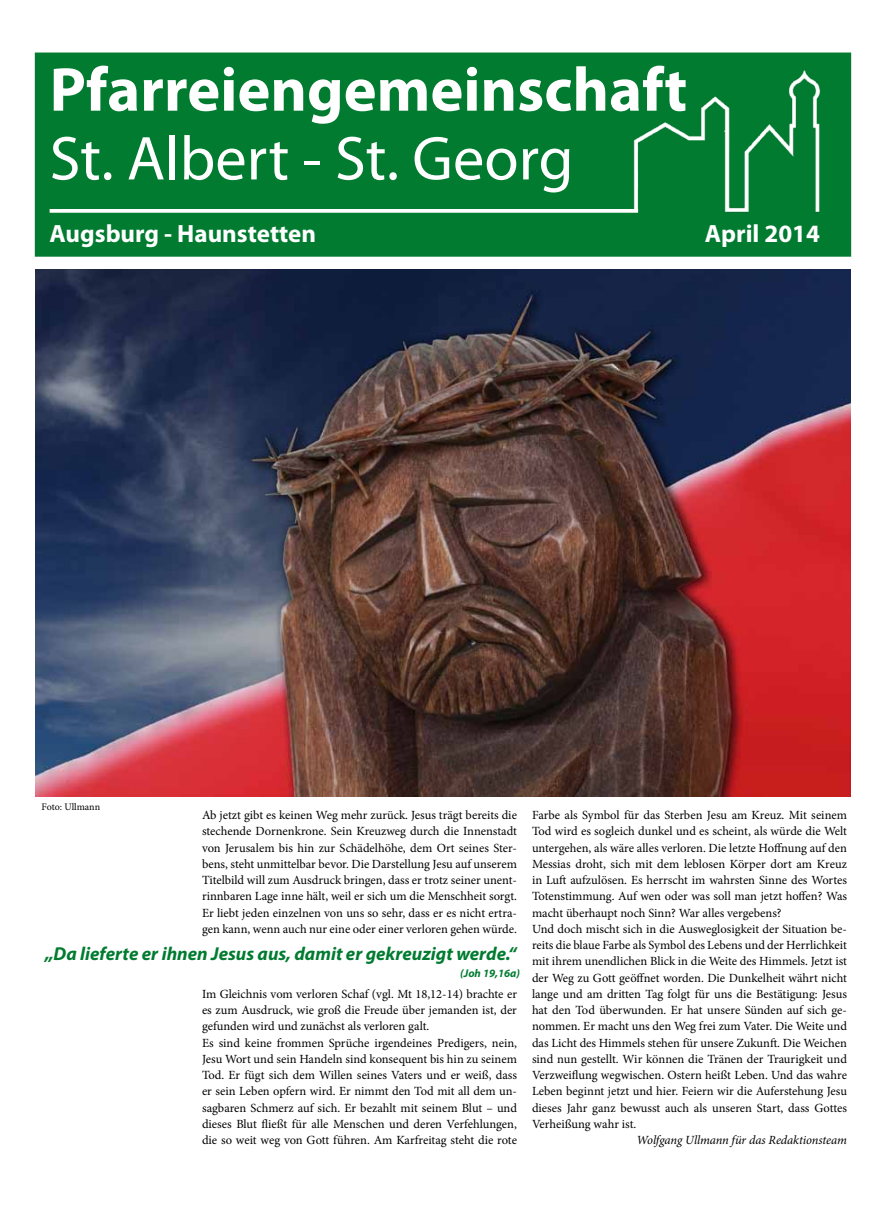
<style>
.page{position:relative;width:886px;height:1205px;background:#fff}
.page>*{position:absolute;margin:0;border:0;box-sizing:border-box;transform-origin:0 0}
.t1{font:700 62.5px "Myriad Pro";color:#fff}
.t2{font:62.5px "Myriad Pro";color:#fff}
.t3{font:700 25px "Myriad Pro";color:#fff}
.t4{font:italic 700 18.75px "Myriad Pro";color:#007b30}
.t5{font:12.5px/16.2px "Minion Pro";color:#000}
.t6{font:italic 12.5px "Minion Pro";letter-spacing:-.01em;color:#000}
.t7{font:italic 700 11.25px "Myriad Pro";color:#007b30}
.t8{font:10px "Minion Pro";letter-spacing:-.005em;color:#000}
</style>
<div class="page">
<img style="left:35px;top:270px;width:815px;height:526px">
<div style="left:35px;top:53px;width:815px;height:203px;background:#007b30"></div>
<img style="left:633px;top:70px;width:188px;height:143px">
<div style="left:35px;top:53px;width:816px;height:204px;border:1px solid #007b30"></div>
<svg style="left:50px;top:209px;width:588px;height:4px;background:#eff6f1"></svg>
<h1 class="t1" style="left:50px;top:49px;width:639px">Pfarreiengemeinschaft</h1>
<h1 class="t2" style="left:50px;top:120px;width:525px">St. Albert - St. Georg</h1>
<h2 class="t3" style="left:50px;top:217px;width:268px">Augsburg - Haunstetten</h2>
<h2 class="t3" style="left:705px;top:217px;width:116px">April 2014</h2>
<p class="t8" style="left:42px;top:800px;width:60px">Foto: Ullmann</p>
<p class="t5" style="left:202px;top:807px;width:316px;text-align:justify">Ab jetzt gibt es keinen Weg mehr zurück. Jesus trägt bereits die stechende Dornenkrone. Sein Kreuzweg durch die Innenstadt von Jerusalem bis hin zur Schädelhöhe, dem Ort seines Ster&shy;bens, steht unmittelbar bevor. Die Darstellung Jesu auf unserem Titelbild will zum Ausdruck bringen, dass er trotz seiner unent&shy;rinnbaren Lage inne hält, weil er sich um die Menschheit sorgt.<br>Er liebt jeden einzelnen von uns so sehr, dass er es nicht ertra&shy;gen kann, wenn auch nur eine oder einer verloren gehen würde.</p>
<h3 class="t4" style="left:45px;top:942px;width:473px">„Da lieferte er ihnen Jesus aus, damit er gekreuzigt werde.“</h3>
<p class="t7" style="left:460px;top:966px;width:61px">(Joh 19,16a)</p>
<p class="t5" style="left:202px;top:986px;width:316px">Im Gleichnis vom verloren Schaf (vgl. Mt 18,12-14) brachte er es zum Ausdruck, wie groß die Freude über jemanden ist, der gefunden wird und zunächst als verloren galt.<br>Es sind keine frommen Sprüche irgendeines Predigers, nein, Jesu Wort und sein Handeln sind konsequent bis hin zu seinem Tod. Er fügt sich dem Willen seines Vaters und er weiß, dass er sein Leben opfern wird. Er nimmt den Tod mit all dem un&shy;sagbaren Schmerz auf sich. Er bezahlt mit seinem Blut – und dieses Blut fließt für alle Menschen und deren Verfehlungen, die so weit weg von Gott führen. Am Karfreitag steht die rote</p>
<p class="t5" style="left:532px;top:807px;width:316px">Farbe als Symbol für das Sterben Jesu am Kreuz. Mit seinem Tod wird es sogleich dunkel und es scheint, als würde die Welt untergehen, als wäre alles verloren. Die letzte Hoffnung auf den Messias droht, sich mit dem leblosen Körper dort am Kreuz in Luft aufzulösen. Es herrscht im wahrsten Sinne des Wortes Totenstimmung. Auf wen oder was soll man jetzt hoffen? Was macht überhaupt noch Sinn? War alles vergebens?<br>Und doch mischt sich in die Ausweglosigkeit der Situation be&shy;reits die blaue Farbe als Symbol des Lebens und der Herrlichkeit mit ihrem unendlichen Blick in die Weite des Himmels. Jetzt ist der Weg zu Gott geöffnet worden. Die Dunkelheit währt nicht lange und am dritten Tag folgt für uns die Bestätigung: Jesus hat den Tod überwunden. Er hat unsere Sünden auf sich ge&shy;nommen. Er macht uns den Weg frei zum Vater. Die Weite und das Licht des Himmels stehen für unsere Zukunft. Die Weichen sind nun gestellt. Wir können die Tränen der Traurigkeit und Verzweiflung wegwischen. Ostern heißt Leben. Und das wahre Leben beginnt jetzt und hier. Feiern wir die Auferstehung Jesu dieses Jahr ganz bewusst auch als unseren Start, dass Gottes Verheißung wahr ist.</p>
<p class="t6" style="left:636px;top:1131px;width:212px">Wolfgang Ullmann für das Redaktionsteam</p>
</div>
